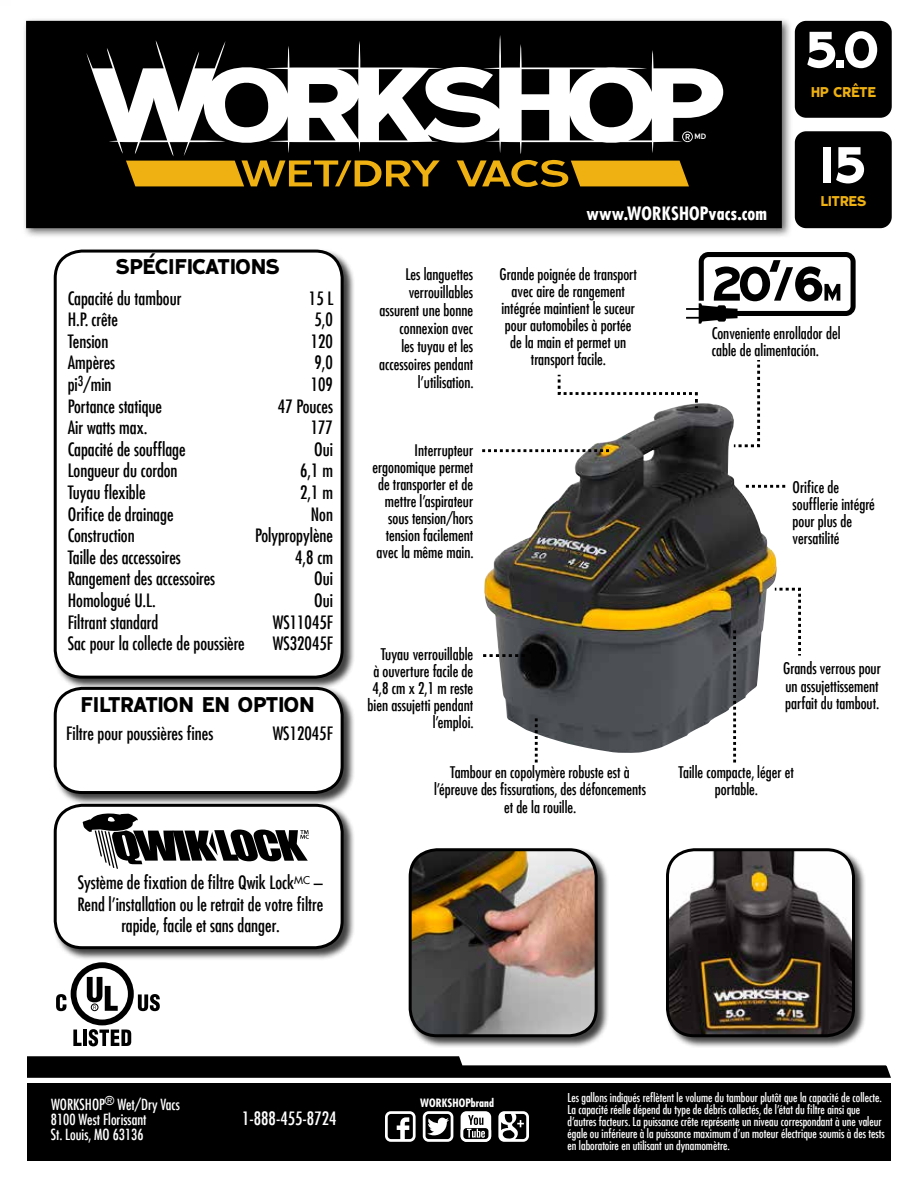
<style>
.page{position:relative;width:918px;height:1188px;background:#fff}
.page>*{position:absolute;margin:0;border:0;box-sizing:border-box;transform-origin:0 0}
.t1{font:54px/115.4px "LHF Garner BOLD";color:#fff}
.t2{font:22.5px "LHF Garner BOLD";letter-spacing:.005em;color:#000}
.t3{font:500 condensed 18px/21.6px "Futura Com";color:#000}
.t4{font:700 condensed 18px "Futura Com";letter-spacing:.005em;color:#fff}
.t5{font:500 condensed 18px "Futura Com";color:#fff}
.t6{font:500 condensed 15.75px/17.1px "Futura Com";color:#000;text-align:right}
.t7{font:500 condensed 15.6px/17.1px "Futura Com";color:#000;text-align:center}
.t8{font:500 condensed 15px/15px "Futura Com";color:#fff}
.t9{font:15px "LHF Garner BOLD";color:#eeb111}
.t10{font:500 condensed 12px/12px "Futura Com";color:#fff}
.t11{font:700 condensed 11.25px "Futura Com";letter-spacing:.005em;color:#fff}
.t12{font:8.4px "LHF Garner LIGHT";color:#fff}
</style>
<div class="page">
<div style="left:21px;top:16px;width:772px;height:223px;background:#000;opacity:.6"></div>
<div style="left:27px;top:22px;width:754px;height:205px;background:#000"></div>
<div style="left:26px;top:21px;width:756px;height:207px;border:2px solid #000"></div>
<div style="left:796px;top:22px;width:95px;height:95px;background:#000;border-radius:11px"></div>
<div style="left:795px;top:21px;width:97px;height:97px;border:2px solid #000;border-radius:11px"></div>
<div style="left:796px;top:132px;width:95px;height:95px;background:#000;border-radius:11px"></div>
<div style="left:795px;top:131px;width:97px;height:97px;border:2px solid #000;border-radius:11px"></div>
<svg style="left:126px;top:160px;width:314px;height:26px"></svg>
<svg style="left:457px;top:160px;width:232px;height:27px"></svg>
<svg style="left:86px;top:35px;width:637px;height:121px"></svg>
<svg style="left:682px;top:131px;width:11px;height:11px"></svg>
<div style="left:27px;top:1084px;width:864px;height:77px;background:#000"></div>
<svg style="left:27px;top:1056px;width:864px;height:22px"></svg>
<svg style="left:56px;top:962px;width:104px;height:84px"></svg>
<div style="left:385px;top:1111px;width:31px;height:31px;border:3px solid #fff;border-radius:5px"></div>
<svg style="left:397px;top:1117px;width:12px;height:24px"></svg>
<div style="left:462px;top:1113px;width:28px;height:27px;background:#fff;border-radius:5px"></div>
<div style="left:461px;top:1111px;width:30px;height:31px;border:3px solid #fff;border-radius:5px"></div>
<div style="left:462px;top:1127px;width:28px;height:13px;background:#000;border-radius:5px"></div>
<div style="left:461px;top:1125px;width:30px;height:17px;border:3px solid #fff;border-radius:5px"></div>
<svg style="left:467px;top:1115px;width:18px;height:23px"></svg>
<div style="left:498px;top:1111px;width:31px;height:31px;border:3px solid #fff;border-radius:5px"></div>
<div style="left:423px;top:1111px;width:30px;height:31px;border:3px solid #fff;border-radius:5px"></div>
<svg style="left:427px;top:1118px;width:22px;height:17px"></svg>
<svg style="left:499px;top:1112px;width:25px;height:29px"></svg>
<img style="left:484px;top:403px;width:293px;height:350px">
<div style="left:665px;top:848px;width:201px;height:200px;background:#000;opacity:.75"></div>
<img style="left:668px;top:850px;width:186px;height:186px">
<div style="left:666px;top:848px;width:189px;height:189px;border:3px solid #000;border-radius:27px"></div>
<div style="left:408px;top:848px;width:201px;height:200px;background:#000;opacity:.75"></div>
<img style="left:410px;top:850px;width:186px;height:186px">
<div style="left:409px;top:848px;width:189px;height:189px;border:3px solid #000;border-radius:27px"></div>
<svg style="left:556px;top:374px;width:143px;height:37px"></svg>
<svg style="left:482px;top:449px;width:127px;height:3px"></svg>
<svg style="left:746px;top:485px;width:39px;height:3px"></svg>
<svg style="left:731px;top:360px;width:30px;height:89px"></svg>
<svg style="left:772px;top:586px;width:29px;height:72px"></svg>
<svg style="left:733px;top:630px;width:3px;height:133px"></svg>
<svg style="left:535px;top:718px;width:3px;height:45px"></svg>
<svg style="left:686px;top:252px;width:170px;height:72px"></svg>
<svg style="left:483px;top:654px;width:42px;height:3px"></svg>
<div style="left:53px;top:249px;width:302px;height:441px;background:#000;opacity:.75"></div>
<div style="left:55px;top:251px;width:287px;height:426px;background:#fff;border-radius:27px"></div>
<div style="left:54px;top:250px;width:290px;height:429px;border:3px solid #000;border-radius:27px"></div>
<div style="left:53px;top:686px;width:302px;height:119px;background:#000;opacity:.75"></div>
<div style="left:55px;top:688px;width:287px;height:105px;background:#fff;border-radius:27px"></div>
<div style="left:54px;top:687px;width:290px;height:107px;border:3px solid #000;border-radius:27px"></div>
<div style="left:53px;top:803px;width:302px;height:158px;background:#000;opacity:.75"></div>
<div style="left:55px;top:805px;width:287px;height:143px;background:#fff;border-radius:27px"></div>
<div style="left:54px;top:804px;width:290px;height:145px;border:3px solid #000;border-radius:27px"></div>
<svg style="left:83px;top:814px;width:226px;height:55px"></svg>
<h2 class="t2" style="left:116px;top:252px;width:165px">SPÉCIFICATIONS</h2>
<p class="t3" style="left:68px;top:287px;width:179px">Capacité du tambour<br>H.P. crête<br>Tension<br>Ampères<br>pi<sup>3</sup>/min<br>Portance statique<br>Air watts max.<br>Capacité de soufflage<br>Longueur du cordon<br>Tuyau flexible<br>Orifice de drainage<br>Construction<br>Taille des accessoires<br>Rangement des accessoires<br>Homologué U.L.<br>Filtrant standard<br>Sac pour la collecte de poussière</p>
<p class="t3" style="left:255px;top:287px;width:80px;text-align:right">15 L<br>5,0<br>120<br>9,0<br>109<br>47 Pouces<br>177<br>Oui<br>6,1 m<br>2,1 m<br>Non<br>Polypropylène<br>4,8 cm<br>Oui<br>Oui<br>WS11045F<br>WS32045F</p>
<h2 class="t2" style="left:80px;top:690px;width:236px">FILTRATION EN OPTION</h2>
<p class="t3" style="left:66px;top:723px;width:149px">Filtre pour poussières fines</p>
<p class="t3" style="left:273px;top:723px;width:62px">WS12045F</p>
<p class="t3" style="left:77px;top:871px;width:247px;text-align:center">Système de fixation de filtre Qwik Lock<sup>MC</sup> –<br>Rend l’installation ou le retrait de votre filtre rapide, facile et sans danger.</p>
<p class="t7" style="left:379px;top:265px;width:96px;line-height:18px;text-align:right">Les languettes verrouillables assurent une bonne connexion avec<br>les tuyau et les accessoires pendant l’utilisation.</p>
<p class="t7" style="left:373px;top:441px;width:103px;text-align:right">Interrupteur ergonomique permet de transporter et de mettre l’aspirateur sous tension/hors tension facilement avec la même main.</p>
<p class="t12" style="left:695px;top:132px;width:13px">MD</p>
<p class="t4" style="left:587px;top:201px;width:182px">www.WORKSHOPvacs.com</p>
<h1 class="t1" style="left:806px;top:-9px;width:73px">5.0<br>15</h1>
<p class="t9" style="left:811px;top:82px;width:67px">HP CRÊTE</p>
<p class="t9" style="left:820px;top:191px;width:47px">LITRES</p>
<p class="t7" style="left:500px;top:265px;width:139px">Grande poignée de transport avec aire de rangement intégrée maintient le suceur pour automobiles à portée de la main et permet un transport facile.</p>
<p class="t7" style="left:712px;top:325px;width:130px;text-align:left">Conveniente enrollador del cable de alimentación.</p>
<p class="t7" style="left:793px;top:478px;width:84px;text-align:left">Orifice de soufflerie intégré pour plus de versatilité</p>
<p class="t6" style="left:368px;top:645px;width:108px">Tuyau verrouillable<br>à ouverture facile de<br>4,8 cm x 2,1 m reste bien assujetti pendant l’emploi.</p>
<p class="t7" style="left:783px;top:660px;width:99px;text-align:left">Grands verrous pour un assujettissement parfait du tambout.</p>
<p class="t7" style="left:434px;top:764px;width:213px">Tambour en copolymère robuste est à l’épreuve des fissurations, des défoncements et de la rouille.</p>
<p class="t7" style="left:679px;top:764px;width:117px">Taille compacte, léger et portable.</p>
<p class="t8" style="left:51px;top:1096px;width:130px">WORKSHOP<sup>®</sup> Wet/Dry Vacs</p>
<p class="t11" style="left:420px;top:1095px;width:75px">WORKSHOPbrand</p>
<p class="t8" style="left:51px;top:1111px;width:97px">8100 West Florissant<br>St. Louis, MO 63136</p>
<p class="t5" style="left:242px;top:1106px;width:96px">1-888-455-8724</p>
<p class="t10" style="left:568px;top:1091px;width:319px">Les gallons indiqués reflètent le volume du tambour plutôt que la capacité de collecte.<br>La capacité réelle dépend du type de débris collectés, de l’état du filtre ainsi que d’autres facteurs. La puissance crête représente un niveau correspondant à une valeur égale ou inférieure à la puissance maximum d’un moteur électrique soumis à des tests en laboratoire en utilisant un dynamomètre.</p>
</div>
